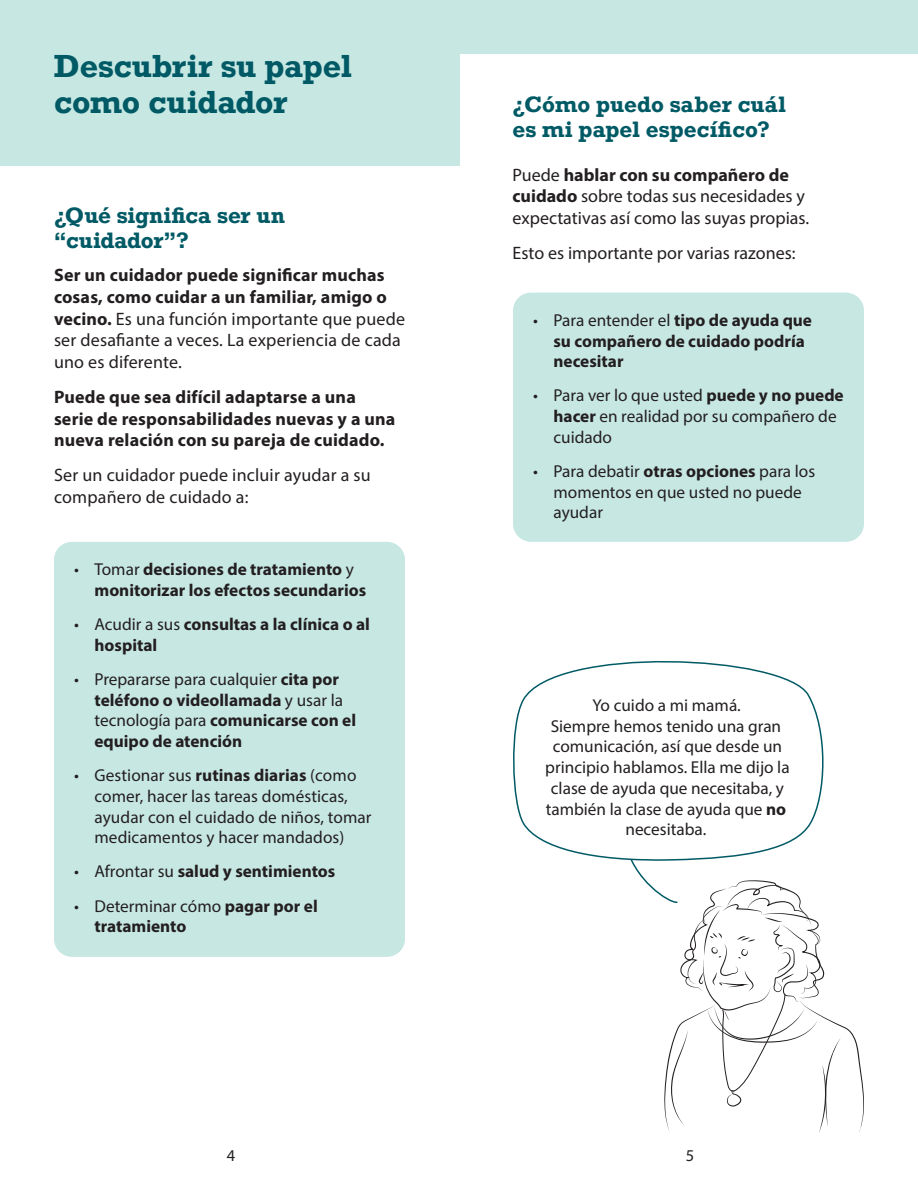
<style>
.page{position:relative;width:918px;height:1188px;background:#fff}
.page>*{position:absolute;margin:0;border:0;box-sizing:border-box;transform-origin:0 0}
.t1{font:700 30px/36px "Rockwell";color:#005a65}
.t2{font:700 21px/25.2px "Rockwell";color:#005a65}
.t3{font:18px/21.6px "Myriad Pro";letter-spacing:.01em;color:#231f20}
.t4{font:700 18px/21.6px "Myriad Pro";letter-spacing:.01em;color:#231f20}
.t5{font:17.25px/20.7px "Myriad Pro";color:#231f20}
.t6{font:700 17.25px/20.7px "Myriad Pro";color:#231f20}
.t7{font:16.5px "Myriad Pro";color:#231f20}
.s1{font-weight:700}
.s2{font-weight:400}
</style>
<div class="page">
<div style="left:0;top:0;width:459px;height:165px;background:#c7e7e3"></div>
<div style="left:54px;top:542px;width:351px;height:415px;background:#c7e7e3;border-radius:18px"></div>
<hr style="left:459px;top:0;width:1px;height:165px;background:#c7e7e3">
<div style="left:459px;top:0;width:459px;height:54px;background:#c7e7e3"></div>
<div style="left:513px;top:293px;width:351px;height:249px;background:#c7e7e3;border-radius:18px"></div>
<svg style="left:513px;top:661px;width:311px;height:199px"></svg>
<svg style="left:623px;top:839px;width:241px;height:294px"></svg>
<h1 class="t1" style="left:54px;top:48px;width:299px">Descubrir su papel como cuidador</h1>
<p class="t2" style="left:54px;top:203px;width:233px">¿Qué significa ser un “cuidador”?</p>
<p class="t3" style="left:54px;top:264px;width:353px"><span class="s1">Ser un cuidador puede significar muchas cosas, como cuidar a un familiar, amigo o vecino.</span> Es una función importante que puede ser desafiante a veces. La experiencia de cada uno es diferente.</p>
<p class="t4" style="left:54px;top:385px;width:343px">Puede que sea difícil adaptarse a una serie de responsabilidades nuevas y a una nueva relación con su pareja de cuidado.</p>
<p class="t3" style="left:54px;top:464px;width:318px">Ser un cuidador puede incluir ayudar a su compañero de cuidado a:</p>
<p class="t6" style="left:95px;top:558px;width:273px;text-indent:-20px"><span class="s2">• Tomar</span> decisiones de tratamiento <span class="s2">y </span>monitorizar los efectos secundarios</p>
<p class="t6" style="left:95px;top:613px;width:277px;text-indent:-20px"><span class="s2">• Acudir a sus</span> consultas a la clínica o al hospital</p>
<p class="t6" style="left:95px;top:668px;width:263px;text-indent:-20px"><span class="s2">• Prepararse para cualquier</span> cita por teléfono o videollamada <span class="s2">y usar la tecnología para</span> comunicarse con el equipo de atención</p>
<p class="t5" style="left:95px;top:765px;width:279px;text-indent:-20px">• Gestionar sus <span class="s1">rutinas diarias</span> (como comer, hacer las tareas domésticas, ayudar con el cuidado de niños, tomar medicamentos y hacer mandados)</p>
<p class="t6" style="left:74px;top:861px;width:263px"><span class="s2">• Afrontar su</span> salud y sentimientos</p>
<p class="t6" style="left:95px;top:895px;width:225px;text-indent:-20px"><span class="s2">• Determinar cómo</span> pagar por el tratamiento</p>
<p class="t7" style="left:227px;top:1146px;width:10px">4</p>
<p class="t2" style="left:513px;top:91px;width:275px">¿Cómo puedo saber cuál es mi papel específico?</p>
<p class="t3" style="left:513px;top:163px;width:298px">Puede <span class="s1">hablar con su compañero de cuidado</span> sobre todas sus necesidades y expectativas así como las suyas propias.</p>
<p class="t3" style="left:513px;top:242px;width:285px">Esto es importante por varias razones:</p>
<p class="t6" style="left:554px;top:309px;width:260px;text-indent:-20px"><span class="s2">• Para entender el</span> tipo de ayuda que su compañero de cuidado podría necesitar</p>
<p class="t5" style="left:554px;top:385px;width:292px;text-indent:-20px">• Para ver lo que usted <span class="s1">puede y no puede hacer</span> en realidad por su compañero de cuidado</p>
<p class="t5" style="left:554px;top:461px;width:263px;text-indent:-20px">• Para debatir <span class="s1">otras opciones</span> para los momentos en que usted no puede ayudar</p>
<p class="t5" style="left:545px;top:695px;width:246px;text-align:center">Yo cuido a mi mamá.<br>Siempre hemos tenido una gran comunicación, así que desde un principio hablamos. Ella me dijo la clase de ayuda que necesitaba, y también la clase de ayuda que <span class="s1">no </span>necesitaba.</p>
<p class="t7" style="left:686px;top:1146px;width:10px">5</p>
</div>
